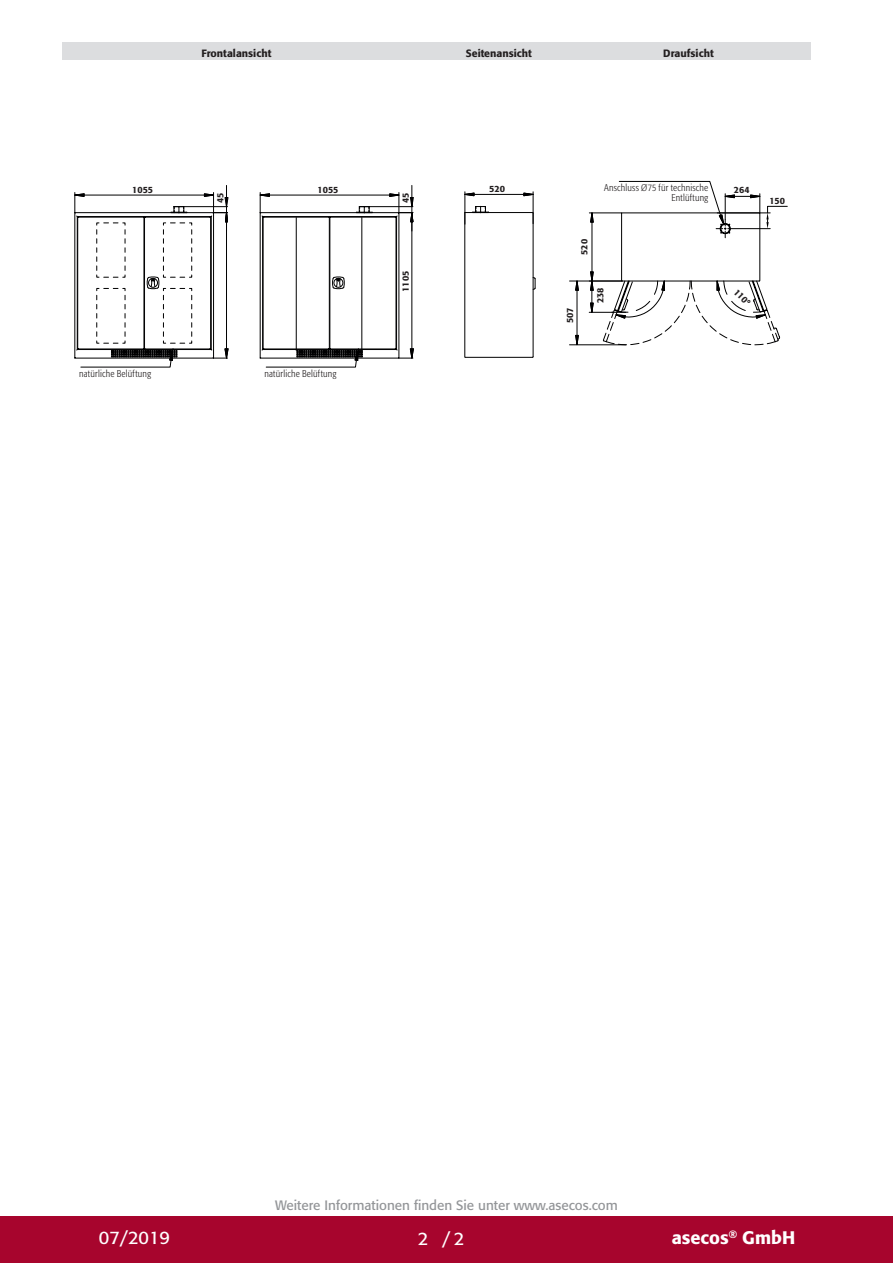
<style>
.page{position:relative;width:893px;height:1263px;background:#fff}
.page>*{position:absolute;margin:0;border:0;box-sizing:border-box;transform-origin:0 0}
.t1{font:500 18px "Formata Pro";color:#fff}
.t2{font:18px "Formata Pro";color:#fff}
.CB_AF_U4-Fachhaendle{font:13.5px "Formata Pro";color:#939598}
.t3{font:500 10.5px "Formata Pro";color:#231f20}
.t4{font:300 condensed 9.75px/10.5px "Formata Pro";letter-spacing:.02em;color:#231f20;text-align:right}
.t5{font:500 9px "Formata Pro";color:#231f20}
</style>
<div class="page">
<div style="left:0;top:1216px;width:893px;height:47px;background:#a7052d"></div>
<div style="left:63px;top:43px;width:748px;height:17px;background:#dcdddf"></div>
<svg style="left:74px;top:185px;width:154px;height:182px"></svg>
<svg style="left:259px;top:185px;width:155px;height:182px"></svg>
<hr style="left:296px;top:218px;width:1px;height:132px;background:#000001">
<hr style="left:362px;top:218px;width:1px;height:132px;background:#000001">
<hr style="left:465px;top:192px;width:1px;height:32px;background:#000001">
<hr style="left:533px;top:192px;width:1px;height:32px;background:#000001">
<svg style="left:464px;top:193px;width:70px;height:3px"></svg>
<svg style="left:464px;top:206px;width:72px;height:152px"></svg>
<hr style="left:589px;top:213px;width:33px;height:1px;background:#000001">
<hr style="left:569px;top:345px;width:57px;height:1px;background:#000001">
<hr style="left:589px;top:312px;width:37px;height:1px;background:#000001">
<hr style="left:569px;top:281px;width:53px;height:1px;background:#000001">
<svg style="left:590px;top:212px;width:4px;height:101px"></svg>
<svg style="left:575px;top:280px;width:4px;height:66px"></svg>
<svg style="left:603px;top:181px;width:185px;height:164px"></svg>
<p class="t3" style="left:201px;top:46px;width:71px">Frontalansicht</p>
<p class="t3" style="left:466px;top:46px;width:68px">Seitenansicht</p>
<p class="t3" style="left:663px;top:46px;width:52px">Draufsicht</p>
<p class="t5" style="left:132px;top:183px;width:22px">1055</p>
<p class="t5" style="left:214px;top:203px;width:12px;rotate:-90deg">45</p>
<p class="t5" style="left:318px;top:183px;width:22px">1055</p>
<p class="t5" style="left:400px;top:203px;width:12px;rotate:-90deg">45</p>
<p class="t5" style="left:489px;top:183px;width:17px">520</p>
<p class="t4" style="left:604px;top:182px;width:106px">Anschluss Ø75 für technische<br>Entlüftung</p>
<p class="t5" style="left:734px;top:184px;width:17px">264</p>
<p class="t5" style="left:769px;top:195px;width:17px">150</p>
<p class="t5" style="left:579px;top:255px;width:17px;rotate:-90deg">520</p>
<p class="t5" style="left:400px;top:292px;width:22px;rotate:-90deg">1105</p>
<p class="t5" style="left:594px;top:303px;width:17px;rotate:-90deg">238</p>
<p class="t5" style="left:739px;top:286px;width:20px;rotate:45deg">110°</p>
<p class="t5" style="left:564px;top:323px;width:17px;rotate:-90deg">507</p>
<p class="t4" style="left:79px;top:368px;width:73px">natürliche Belüftung</p>
<p class="t4" style="left:265px;top:368px;width:73px">natürliche Belüftung</p>
<p class="CB_AF_U4-Fachhaendle" style="left:275px;top:1196px;width:344px">Weitere Informationen finden Sie unter www.asecos.com</p>
<p class="t2" style="left:99px;top:1225px;width:73px">07/2019</p>
<p class="t2" style="left:418px;top:1227px;width:12px">2</p>
<p class="t2" style="left:442px;top:1227px;width:23px">/2</p>
<h1 class="t1" style="left:672px;top:1225px;width:125px">asecos<sup>®</sup> GmbH</h1>
</div>
